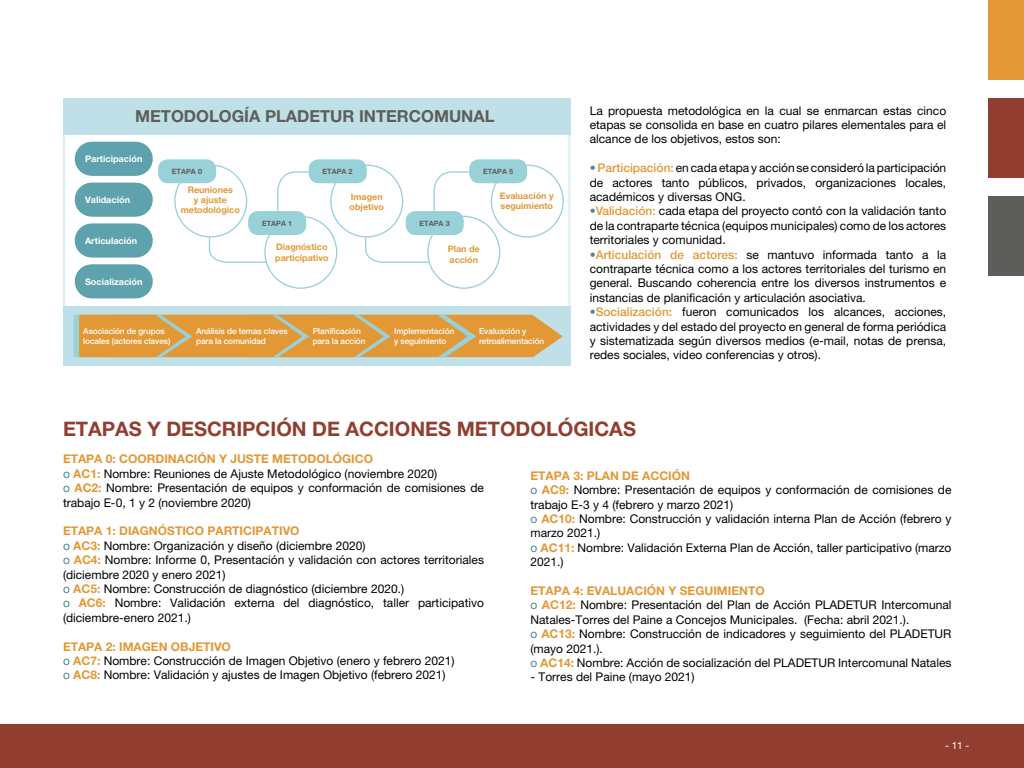
<style>
.page{position:relative;width:1024px;height:768px;background:#fff}
.page>*{position:absolute;margin:0;border:0;box-sizing:border-box;transform-origin:0 0}
.t1{font:700 20px "Helvetica Neue LT Pro";color:#913e30}
.t2{font:700 16.5px "Helvetica Neue LT Pro";color:#5d5e59}
.t3{font:12px/14.4px "Helvetica Neue LT Pro";color:#000}
.t4{font:10px "Helvetica Neue LT Pro";color:#fff}
.t5{font:700 9.1px "Helvetica Neue LT Pro";color:#fff}
.t6{font:700 9px/9.6px "Helvetica Neue LT Pro";color:#e39836}
.t7{font:500 8.3px/9.6px "Helvetica Neue LT Pro";letter-spacing:-.01em;color:#fff}
.t8{font:700 7.3px "Helvetica Neue LT Pro";color:#5d5e59}
.s1{color:#4f8794}
.s2{font-weight:500;color:#e39836}
.s3{font-weight:500;color:#4f8794}
.s4{font-weight:700;color:#e39836}
</style>
<div class="page">
<div style="left:0;top:724px;width:1024px;height:44px;background:#913e30"></div>
<div style="left:988px;top:196px;width:36px;height:80px;background:#5d5e59"></div>
<div style="left:988px;top:98px;width:36px;height:80px;background:#913e30"></div>
<div style="left:988px;top:0;width:36px;height:80px;background:#e39836"></div>
<div style="left:63px;top:306px;width:507px;height:60px;background:#bfe0e6"></div>
<div style="left:63px;top:98px;width:507px;height:36px;background:#bfe0e6"></div>
<svg style="left:74px;top:315px;width:489px;height:42px;background:#dd9d45"></svg>
<div style="left:158px;top:159px;width:58px;height:24px;background:#99d1d9;border-radius:10px"></div>
<div style="left:248px;top:211px;width:58px;height:24px;background:#99d1d9;border-radius:10px"></div>
<div style="left:309px;top:159px;width:58px;height:24px;background:#99d1d9;border-radius:10px"></div>
<div style="left:406px;top:211px;width:58px;height:24px;background:#99d1d9;border-radius:10px"></div>
<svg style="left:208px;top:236px;width:59px;height:28px"></svg>
<svg style="left:277px;top:171px;width:43px;height:41px"></svg>
<svg style="left:364px;top:236px;width:66px;height:28px"></svg>
<div style="left:92px;top:142px;width:44px;height:34px;background:#5da2ac"></div>
<div style="left:92px;top:183px;width:44px;height:34px;background:#5da2ac"></div>
<div style="left:92px;top:223px;width:44px;height:35px;background:#5da2ac"></div>
<div style="left:92px;top:264px;width:44px;height:34px;background:#5da2ac"></div>
<div style="left:491px;top:164px;width:73px;height:74px;border:1px solid #99d1d9;border-radius:50%"></div>
<div style="left:469px;top:159px;width:58px;height:24px;background:#99d1d9;border-radius:10px"></div>
<svg style="left:433px;top:171px;width:43px;height:41px"></svg>
<h2 class="t2" style="left:135px;top:106px;width:361px">METODOLOGÍA PLADETUR INTERCOMUNAL</h2>
<p class="t5" style="left:85px;top:153px;width:59px">Participación</p>
<p class="t5" style="left:85px;top:194px;width:47px">Validación</p>
<p class="t5" style="left:85px;top:235px;width:54px">Articulación</p>
<p class="t5" style="left:85px;top:276px;width:59px">Socialización</p>
<p class="t8" style="left:172px;top:167px;width:32px">ETAPA 0</p>
<p class="t6" style="left:181px;top:185px;width:61px;text-align:center">Reuniones<br>y ajuste metodológico</p>
<p class="t8" style="left:323px;top:167px;width:32px">ETAPA 2</p>
<p class="t8" style="left:262px;top:219px;width:32px">ETAPA 1</p>
<p class="t6" style="left:275px;top:240px;width:55px;line-height:11.6px">Diagnóstico participativo</p>
<p class="t6" style="left:350px;top:192px;width:36px">Imagen objetivo</p>
<p class="t8" style="left:483px;top:167px;width:32px">ETAPA 5</p>
<p class="t8" style="left:420px;top:219px;width:32px">ETAPA 3</p>
<p class="t6" style="left:448px;top:242px;width:33px;line-height:11.6px">Plan de acción</p>
<p class="t6" style="left:500px;top:191px;width:55px">Evaluación y seguimiento</p>
<p class="t7" style="left:83px;top:326px;width:89px">Asociación de grupos locales (actores claves)</p>
<p class="t7" style="left:196px;top:326px;width:93px">Análisis de temas claves para la comunidad</p>
<p class="t7" style="left:313px;top:326px;width:54px">Planificación para la acción</p>
<p class="t7" style="left:394px;top:326px;width:62px">Implementación y seguimiento</p>
<p class="t7" style="left:479px;top:326px;width:67px">Evaluación y retroalimentación</p>
<p class="t3" style="left:590px;top:103px;width:358px;text-align:justify">La propuesta metodológica en la cual se enmarcan estas cinco etapas se consolida en base en cuatro pilares elementales para el alcance de los objetivos, estos son:</p>
<p class="t3" style="left:590px;top:161px;width:358px;text-align:justify"><span class="s1">•</span> <span class="s2">Participación:</span> en cada etapa y acción se consideró la participación de actores tanto públicos, privados, organizaciones locales, académicos y diversas ONG.</p>
<p class="t3" style="left:590px;top:204px;width:358px;text-align:justify"><span class="s3">•</span><span class="s2">Validación:</span> cada etapa del proyecto contó con la validación tanto de la contraparte técnica (equipos municipales) como de los actores territoriales y comunidad.</p>
<p class="t3" style="left:590px;top:247px;width:358px;text-align:justify"><span class="s1">•</span><span class="s2">Articulación de actores:</span> se mantuvo informada tanto a la contraparte técnica como a los actores territoriales del turismo en general. Buscando coherencia entre los diversos instrumentos e instancias de planificación y articulación asociativa.</p>
<p class="t3" style="left:590px;top:305px;width:358px;text-align:justify"><span class="s1">•</span><span class="s2">Socialización:</span> fueron comunicados los alcances, acciones, actividades y del estado del proyecto en general de forma periódica y sistematizada según diversos medios (e-mail, notas de prensa, redes sociales, video conferencias y otros).</p>
<h1 class="t1" style="left:63px;top:417px;width:574px">ETAPAS Y DESCRIPCIÓN DE ACCIONES METODOLÓGICAS</h1>
<p class="t3" style="left:63px;top:452px;width:423px"><span class="s4">ETAPA 0: COORDINACIÓN Y JUSTE METODOLÓGICO<br></span><span class="s1">o</span> <span class="s4">AC1:</span> Nombre: Reuniones de Ajuste Metodológico (noviembre 2020)<br><span class="s1">o</span> <span class="s4">AC2:</span> Nombre: Presentación de equipos y conformación de comisiones de trabajo E-0, 1 y 2 (noviembre 2020)</p>
<p class="t3" style="left:63px;top:524px;width:423px"><span class="s4">ETAPA 1: DIAGNÓSTICO PARTICIPATIVO<br></span><span class="s1">o</span> <span class="s4">AC3:</span> Nombre: Organización y diseño (diciembre 2020)<br><span class="s1">o</span> <span class="s4">AC4:</span> Nombre: Informe 0, Presentación y validación con actores territoriales (diciembre 2020 y enero 2021)<br><span class="s1">o</span> <span class="s4">AC5:</span> Nombre: Construcción de diagnóstico (diciembre 2020.)<br><span class="s1">o</span> <span class="s4">AC6:</span> Nombre: Validación externa del diagnóstico, taller participativo (diciembre-enero 2021.)</p>
<p class="t3" style="left:63px;top:639px;width:393px"><span class="s4">ETAPA 2: IMAGEN OBJETIVO<br></span><span class="s1">o</span> <span class="s4">AC7:</span> Nombre: Construcción de Imagen Objetivo (enero y febrero 2021) <span class="s1">o</span> <span class="s4">AC8:</span> Nombre: Validación y ajustes de Imagen Objetivo (febrero 2021)</p>
<p class="t3" style="left:530px;top:468px;width:423px"><span class="s4">ETAPA 3: PLAN DE ACCIÓN<br></span><span class="s1">o</span> <span class="s4">AC9:</span> Nombre: Presentación de equipos y conformación de comisiones de trabajo E-3 y 4 (febrero y marzo 2021)<br><span class="s1">o</span> <span class="s4">AC10:</span> Nombre: Construcción y validación interna Plan de Acción (febrero y marzo 2021.)<br><span class="s1">o</span> <span class="s4">AC11:</span> Nombre: Validación Externa Plan de Acción, taller participativo (marzo 2021.)</p>
<p class="t3" style="left:530px;top:583px;width:423px"><span class="s4">ETAPA 4: EVALUACIÓN Y SEGUIMIENTO<br></span><span class="s1">o</span> <span class="s4">AC12:</span> Nombre: Presentación del Plan de Acción PLADETUR Intercomunal Natales-Torres del Paine a Concejos Municipales. (Fecha: abril 2021.).<br><span class="s1">o</span> <span class="s4">AC13:</span> Nombre: Construcción de indicadores y seguimiento del PLADETUR (mayo 2021.).<br><span class="s1">o</span> <span class="s4">AC14:</span> Nombre: Acción de socialización del PLADETUR Intercomunal Natales</p>
<p class="t3" style="left:530px;top:670px;width:166px">- Torres del Paine (mayo 2021)</p>
<p class="t4" style="left:945px;top:739px;width:26px">- 11 -</p>
</div>
